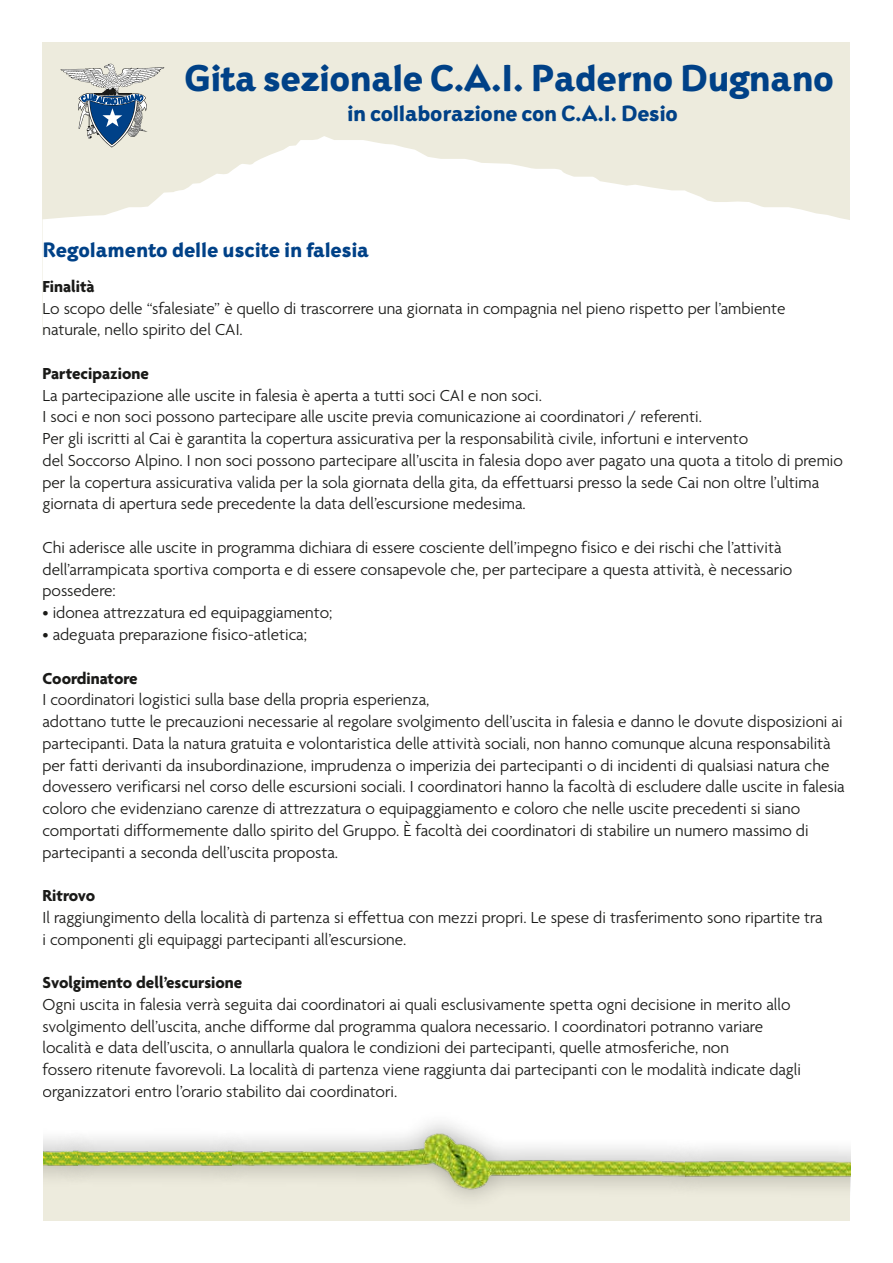
<style>
.page{position:relative;width:893px;height:1263px;background:#fff}
.page>*{position:absolute;margin:0;border:0;box-sizing:border-box;transform-origin:0 0}
.t1{font:800 40.5px "Adderville ITC Std";letter-spacing:-.01em;color:#004187}
.t2{font:800 24px "Adderville ITC Std";letter-spacing:-.01em;color:#004187}
.t3{font:800 22.5px "Adderville ITC Std";color:#004187}
.t4{font:300 17.25px/21.8px "Agenda";color:#1a1a18}
.t5{font:700 17.25px "Agenda";color:#1a1a18}
</style>
<div class="page">
<div style="left:43px;top:43px;width:807px;height:293px;background:#edebdd"></div>
<svg style="left:43px;top:136px;width:807px;height:200px;fill:#fff"></svg>
<svg style="left:61px;top:64px;width:103px;height:83px"></svg>
<div style="left:43px;top:1162px;width:807px;height:58px;background:#edebdd"></div>
<div style="left:206px;top:1111px;width:503px;height:99px;background:#1a1a18;opacity:.4"></div>
<img style="left:229px;top:1121px;width:480px;height:72px">
<div style="left:662px;top:1137px;width:231px;height:62px;background:#1a1a18;opacity:.4"></div>
<div style="left:850px;top:1138px;width:43px;height:62px;background:#1a1a18;opacity:.4"></div>
<div style="left:51px;top:1127px;width:203px;height:61px;background:#1a1a18;opacity:.4"></div>
<img style="left:101px;top:1121px;width:130px;height:71px">
<div style="left:0;top:1127px;width:101px;height:61px;background:#1a1a18;opacity:.4"></div>
<img style="left:43px;top:1127px;width:35px;height:61px">
<div style="left:851px;top:1081px;width:42px;height:182px;background:#fff"></div>
<div style="left:0;top:1081px;width:43px;height:182px;background:#fff"></div>
<h1 class="t1" style="left:184px;top:53px;width:651px">Gita sezionale C.A.I. Paderno Dugnano</h1>
<h2 class="t2" style="left:347px;top:98px;width:332px">in collaborazione con C.A.I. Desio</h2>
<h3 class="t3" style="left:43px;top:236px;width:328px">Regolamento delle uscite in falesia</h3>
<p class="t5" style="left:43px;top:277px;width:54px">Finalità</p>
<p class="t4" style="left:43px;top:298px;width:744px">Lo scopo delle “sfalesiate” è quello di trascorrere una giornata in compagnia nel pieno rispetto per l’ambiente naturale, nello spirito del CAI.</p>
<p class="t5" style="left:43px;top:364px;width:108px">Partecipazione</p>
<p class="t4" style="left:43px;top:385px;width:802px">La partecipazione alle uscite in falesia è aperta a tutti soci CAI e non soci.<br>I soci e non soci possono partecipare alle uscite previa comunicazione ai coordinatori / referenti.<br>Per gli iscritti al Cai è garantita la copertura assicurativa per la responsabilità civile, infortuni e intervento<br>del Soccorso Alpino. I non soci possono partecipare all’uscita in falesia dopo aver pagato una quota a titolo di premio per la copertura assicurativa valida per la sola giornata della gita, da effettuarsi presso la sede Cai non oltre l’ultima giornata di apertura sede precedente la data dell’escursione medesima.</p>
<p class="t4" style="left:43px;top:538px;width:751px">Chi aderisce alle uscite in programma dichiara di essere cosciente dell’impegno fisico e dei rischi che l’attività dell’arrampicata sportiva comporta e di essere consapevole che, per partecipare a questa attività, è necessario possedere:</p>
<p class="t4" style="left:43px;top:603px;width:291px">• idonea attrezzatura ed equipaggiamento;</p>
<p class="t4" style="left:43px;top:625px;width:266px">• adeguata preparazione fisico-atletica;</p>
<p class="t5" style="left:43px;top:669px;width:97px">Coordinatore</p>
<p class="t4" style="left:43px;top:690px;width:804px">I coordinatori logistici sulla base della propria esperienza,<br>adottano tutte le precauzioni necessarie al regolare svolgimento dell’uscita in falesia e danno le dovute disposizioni ai partecipanti. Data la natura gratuita e volontaristica delle attività sociali, non hanno comunque alcuna responsabilità per fatti derivanti da insubordinazione, imprudenza o imperizia dei partecipanti o di incidenti di qualsiasi natura che dovessero verificarsi nel corso delle escursioni sociali. I coordinatori hanno la facoltà di escludere dalle uscite in falesia coloro che evidenziano carenze di attrezzatura o equipaggiamento e coloro che nelle uscite precedenti si siano comportati difformemente dallo spirito del Gruppo. È facoltà dei coordinatori di stabilire un numero massimo di partecipanti a seconda dell’uscita proposta.</p>
<p class="t5" style="left:43px;top:886px;width:54px">Ritrovo</p>
<p class="t4" style="left:43px;top:907px;width:782px">Il raggiungimento della località di partenza si effettua con mezzi propri. Le spese di trasferimento sono ripartite tra i componenti gli equipaggi partecipanti all’escursione.</p>
<p class="t5" style="left:43px;top:973px;width:201px">Svolgimento dell’escursione</p>
<p class="t4" style="left:43px;top:994px;width:760px">Ogni uscita in falesia verrà seguita dai coordinatori ai quali esclusivamente spetta ogni decisione in merito allo svolgimento dell’uscita, anche difforme dal programma qualora necessario. I coordinatori potranno variare località e data dell’uscita, o annullarla qualora le condizioni dei partecipanti, quelle atmosferiche, non<br>fossero ritenute favorevoli. La località di partenza viene raggiunta dai partecipanti con le modalità indicate dagli organizzatori entro l’orario stabilito dai coordinatori.</p>
</div>
